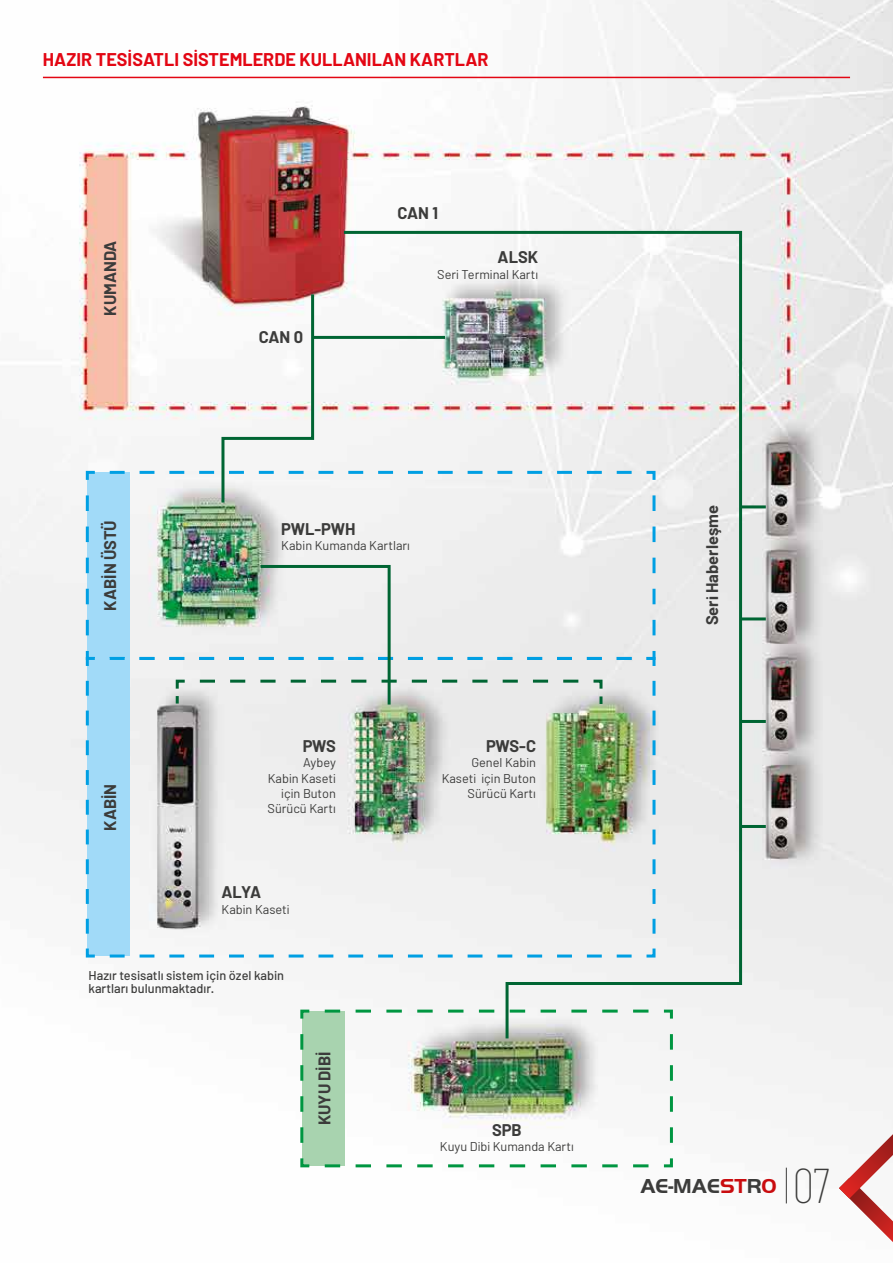
<style>
.page{position:relative;width:893px;height:1263px;background:#fff}
.page>*{position:absolute;margin:0;border:0;box-sizing:border-box;transform-origin:0 0}
.t1{font:100 48.75px "Barlow Condensed";color:#3c3c3b}
.t2{font:700 21px "Handel Got D";color:#3c3c3b}
.t3{font:700 18px "Barlow";color:#e30613}
.t4{font:700 16.5px "Barlow";color:#3c3c3b}
.t5{font:12.75px/15.3px "Barlow";color:#3c3c3b;text-align:right}
.t6{font:500 12.75px/13.5px "Barlow";color:#3c3c3b}
.s1{color:#c90c0f}
</style>
<div class="page">
<img style="left:0;top:0;width:893px;height:1204px">
<svg style="left:839px;top:1134px;width:54px;height:108px"></svg>
<hr style="left:786px;top:1168px;width:1px;height:35px;background:#3c3c3b">
<div style="left:302px;top:1011px;width:42px;height:155px;background:#a8d3af"></div>
<svg style="left:299px;top:1155px;width:349px;height:14px"></svg>
<svg style="left:299px;top:1008px;width:13px;height:135px"></svg>
<svg style="left:325px;top:1008px;width:16px;height:5px"></svg>
<svg style="left:661px;top:1041px;width:13px;height:128px"></svg>
<hr style="left:741px;top:505px;width:25px;height:3px;background:#006533">
<hr style="left:741px;top:617px;width:25px;height:3px;background:#006533">
<hr style="left:741px;top:825px;width:25px;height:3px;background:#006533">
<hr style="left:741px;top:720px;width:25px;height:3px;background:#006533">
<svg style="left:341px;top:229px;width:402px;height:812px"></svg>
<img style="left:84px;top:291px;width:573px;height:668px">
<hr style="left:43px;top:77px;width:807px;height:1px;background:#e30613">
<h3 class="t3" style="left:43px;top:48px;width:447px">HAZIR TESİSATLI SİSTEMLERDE KULLANILAN KARTLAR</h3>
<p class="t4" style="left:397px;top:203px;width:42px">CAN 1</p>
<p class="t4" style="left:100px;top:316px;width:76px;rotate:-90deg">KUMANDA</p>
<p class="t4" style="left:498px;top:247px;width:42px">ALSK</p>
<p class="t5" style="left:437px;top:266px;width:102px">Seri Terminal Kartı</p>
<p class="t4" style="left:259px;top:326px;width:46px">CAN 0</p>
<p class="t4" style="left:100px;top:611px;width:92px;rotate:-90deg">KABİN ÜSTÜ</p>
<p class="t4" style="left:281px;top:518px;width:76px">PWL-PWH</p>
<p class="t5" style="left:281px;top:537px;width:130px">Kabin Kumanda Kartları</p>
<p class="t4" style="left:100px;top:831px;width:49px;rotate:-90deg">KABİN</p>
<p class="t4" style="left:303px;top:736px;width:35px">PWS</p>
<p class="t5" style="left:268px;top:755px;width:70px">Aybey<br>Kabin Kaseti için Buton<br>Sürücü Kartı</p>
<p class="t4" style="left:222px;top:882px;width:41px">ALYA</p>
<p class="t5" style="left:222px;top:901px;width:70px">Kabin Kaseti</p>
<p class="t6" style="left:89px;top:968px;width:197px">Hazır tesisatlı sistem için özel kabin kartları bulunmaktadır.</p>
<p class="t4" style="left:314px;top:1125px;width:75px;rotate:-90deg">KUYU DİBİ</p>
<p class="t4" style="left:486px;top:736px;width:51px">PWS-C</p>
<p class="t5" style="left:442px;top:755px;width:96px">Genel Kabin<br>Kaseti için Buton<br>Sürücü Kartı</p>
<p class="t4" style="left:492px;top:1120px;width:31px">SPB</p>
<p class="t5" style="left:440px;top:1138px;width:135px">Kuyu Dibi Kumanda Kartı</p>
<p class="t4" style="left:702px;top:625px;width:122px;rotate:-90deg">Seri Haberleşme</p>
<h2 class="t2" style="left:640px;top:1172px;width:138px">AE-MAE<span class="s1">ST</span>R<span class="s1">O</span></h2>
<h1 class="t1" style="left:794px;top:1155px;width:37px">07</h1>
</div>
